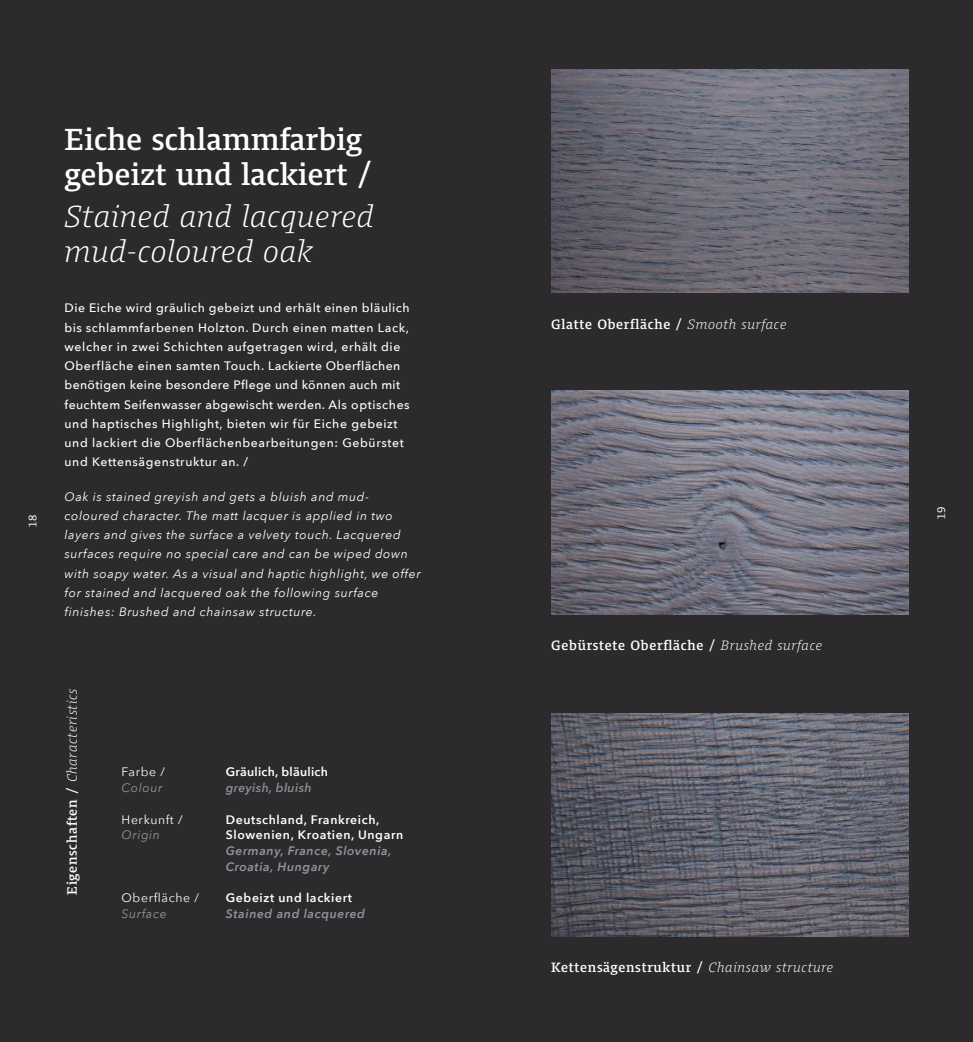
<style>
.page{position:relative;width:973px;height:1042px;background:#fff}
.page>*{position:absolute;margin:0;border:0;box-sizing:border-box;transform-origin:0 0}
.t1{font:500 31.5px/35px "Harrison Serif Pro";letter-spacing:.01em;color:#fff}
.t2{font:italic 300 31.5px/35px "Harrison Serif Pro";letter-spacing:.025em;color:#fff}
.t3{font:500 14px "Harrison Serif Pro";letter-spacing:.05em;color:#fff}
.t4{font:italic 300 14px "Harrison Serif Pro";letter-spacing:.05em;color:#fff}
.t5{font:500 12.25px/19.2px "Avenir Next";letter-spacing:.05em;color:#fff}
.t6{font:italic 12.25px/19.2px "Avenir Next";letter-spacing:.05em;color:#fff}
.t7{font:600 12.25px/15.8px "Avenir Next";letter-spacing:.05em;color:#fff}
.t8{font:italic 600 12.25px/15.8px "Avenir Next";letter-spacing:.05em;color:#939598}
.t9{font:12.25px "Avenir Next";letter-spacing:.05em;color:#fff}
.t10{font:italic 12.25px "Avenir Next";letter-spacing:.05em;color:#939598}
.t11{font:600 12.25px "Avenir Next";letter-spacing:.02em;color:#fff}
.t12{font:italic 600 12.25px "Avenir Next";letter-spacing:.03em;color:#8a8c8f}
.t13{font:11.38px "Harrison Serif Pro";color:#fff}
.s1{font-weight:500;font-style:normal}
.s2{font-weight:300;font-style:italic}
</style>
<div class="page">
<div style="left:0;top:0;width:972px;height:1042px;background:#2c2a2c"></div>
<img style="left:551px;top:69px;width:357px;height:224px">
<img style="left:551px;top:391px;width:357px;height:223px">
<img style="left:551px;top:713px;width:357px;height:223px">
<p class="t13" style="left:24px;top:527px;width:14px;rotate:-90deg">18</p>
<h1 class="t1" style="left:64px;top:119px;width:309px">Eiche schlammfarbig gebeizt und lackiert /</h1>
<h1 class="t2" style="left:64px;top:196px;width:310px">Stained and lacquered mud-coloured oak</h1>
<p class="t5" style="left:64px;top:298px;width:346px">Die Eiche wird gräulich gebeizt und erhält einen bläulich bis schlammfarbenen Holzton. Durch einen matten Lack, welcher in zwei Schichten aufgetragen wird, erhält die Oberfläche einen samten Touch. Lackierte Oberflächen benötigen keine besondere Pflege und können auch mit feuchtem Seifenwasser abgewischt werden. Als optisches und haptisches Highlight, bieten wir für Eiche gebeizt und lackiert die Oberflächenbearbeitungen: Gebürstet und Kettensägenstruktur an. /</p>
<p class="t6" style="left:64px;top:486px;width:357px">Oak is stained greyish and gets a bluish and mud&shy;coloured character. The matt lacquer is applied in two layers and gives the surface a velvety touch. Lacquered surfaces require no special care and can be wiped down with soapy water. As a visual and haptic highlight, we offer for stained and lacquered oak the following surface finishes: Brushed and chainsaw structure.</p>
<p class="t4" style="left:62px;top:895px;width:208px;rotate:-90deg"><span class="s1">Eigenschaften /</span> Characteristics</p>
<p class="t9" style="left:122px;top:762px;width:45px">Farbe /</p>
<p class="t10" style="left:122px;top:777px;width:42px">Colour</p>
<p class="t9" style="left:122px;top:809px;width:63px">Herkunft /</p>
<p class="t10" style="left:122px;top:825px;width:40px">Origin</p>
<p class="t9" style="left:122px;top:888px;width:79px">Oberfläche /</p>
<p class="t10" style="left:122px;top:903px;width:47px">Surface</p>
<p class="t11" style="left:226px;top:761px;width:104px">Gräulich, bläulich</p>
<p class="t12" style="left:226px;top:777px;width:87px">greyish, bluish</p>
<p class="t7" style="left:226px;top:811px;width:179px">Deutschland, Frankreich,<br>Slowenien, Kroatien, Ungarn</p>
<p class="t8" style="left:226px;top:842px;width:167px">Germany, France, Slovenia,<br>Croatia, Hungary</p>
<p class="t7" style="left:226px;top:890px;width:127px">Gebeizt und lackiert</p>
<p class="t8" style="left:226px;top:905px;width:141px">Stained and lacquered</p>
<p class="t3" style="left:551px;top:314px;width:237px">Glatte Oberfläche / <span class="s2">Smooth surface</span></p>
<p class="t3" style="left:551px;top:635px;width:272px">Gebürstete Oberfläche / <span class="s2">Brushed surface</span></p>
<p class="t13" style="left:932px;top:519px;width:13px;rotate:-90deg">19</p>
<p class="t3" style="left:551px;top:957px;width:284px">Kettensägenstruktur / <span class="s2">Chainsaw structure</span></p>
</div>
